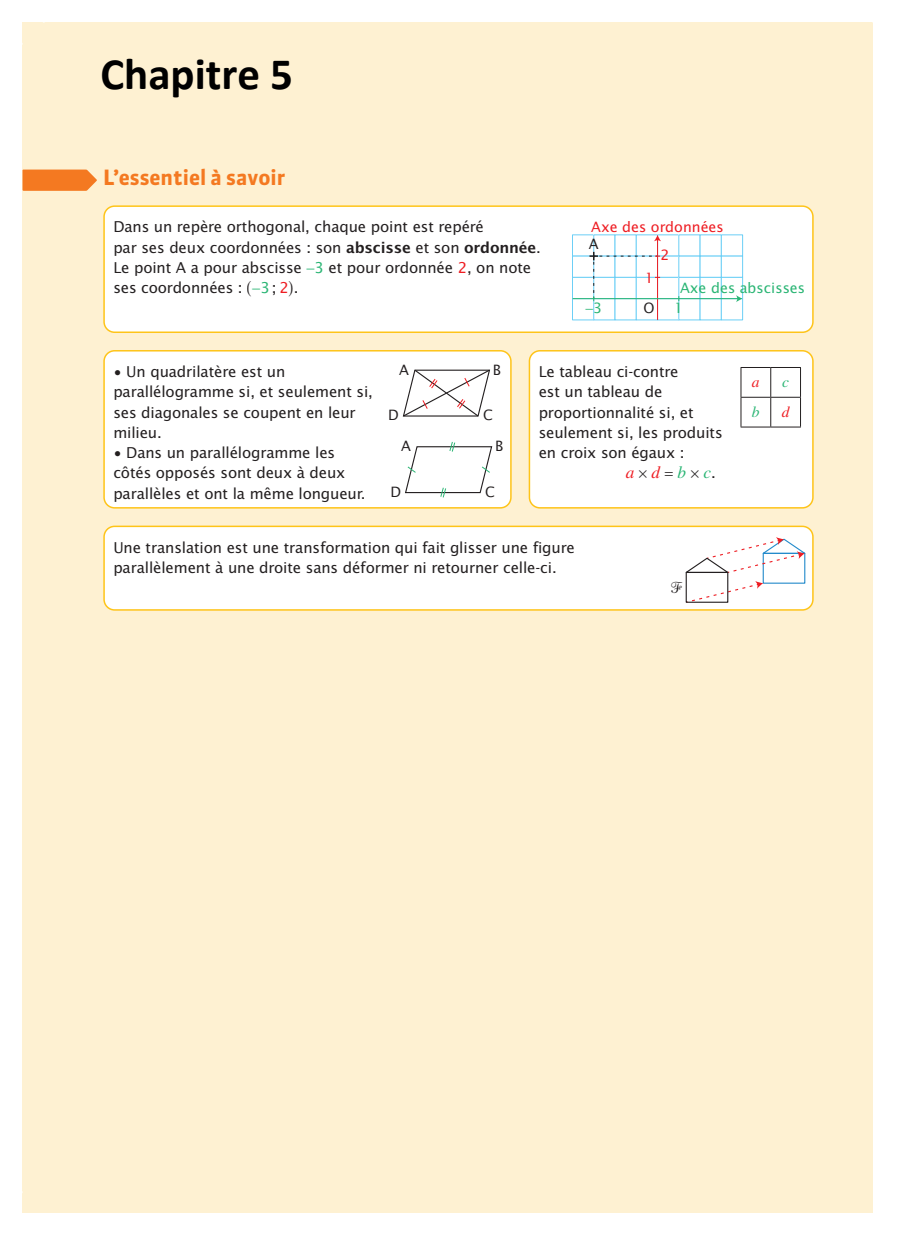
<style>
.page{position:relative;width:917px;height:1236px;background:#fff}
.page>*{position:absolute;margin:0;border:0;box-sizing:border-box;transform-origin:0 0}
.t1{font:700 45px "Calibri";color:#000}
.t2{font:700 21px "Sanuk";color:#f47921}
.t3{font:15px/20.2px "Lucida Sans Std";letter-spacing:-.01em;color:#231f20}
.t4{font:15px "Times LT Std Augmente 115 Stdi Itali";color:#ee1d23}
.t5{font:14.25px "Lucida Sans Std";color:#2ab574}
.t6{font:14.25px "Lucida Sans Std";color:#ee1d23}
.t7{font:14.25px "Lucida Sans Std";color:#231f20}
.t8{font:13.5px "Times LT Std Augmente 115 Stdi Itali";color:#ee1d23}
.t9{font:13.5px "Times LT Std Augmente 115 Stdi Itali";color:#2ab574}
.s1{font-family:"Lucida Sans";font-weight:600}
.s2{color:#2ab574}
.s3{color:#ee1d23}
.s4{font-family:"Lucida Sans Std";color:#231f20}
</style>
<div class="page">
<div style="left:22px;top:22px;width:850px;height:1191px;background:#fef1d2"></div>
<svg style="left:23px;top:170px;width:74px;height:21px;background:#f4812e"></svg>
<div style="left:104px;top:526px;width:709px;height:84px;background:#fff;border-radius:10px"></div>
<div style="left:103px;top:525px;width:710px;height:85px;border:2px solid #fec419;border-radius:10px"></div>
<div style="left:762px;top:553px;width:43px;height:31px;border:1px solid #248bcb"></div>
<div style="left:685px;top:572px;width:43px;height:30px;border:1px solid #231f20"></div>
<svg style="left:685px;top:537px;width:120px;height:36px"></svg>
<div style="left:104px;top:351px;width:407px;height:157px;background:#fff;border-radius:10px"></div>
<div style="left:103px;top:350px;width:408px;height:158px;border:2px solid #fec419;border-radius:10px"></div>
<svg style="left:402px;top:369px;width:88px;height:48px"></svg>
<svg style="left:405px;top:441px;width:88px;height:57px"></svg>
<div style="left:529px;top:351px;width:284px;height:157px;background:#fff;border-radius:10px"></div>
<div style="left:528px;top:350px;width:285px;height:158px;border:2px solid #fec419;border-radius:10px"></div>
<svg style="left:740px;top:367px;width:61px;height:60px"></svg>
<hr style="left:740px;top:397px;width:1px;height:30px;background:#231f20">
<hr style="left:800px;top:397px;width:1px;height:30px;background:#231f20">
<hr style="left:740px;top:427px;width:30px;height:1px;background:#231f20">
<hr style="left:770px;top:427px;width:31px;height:1px;background:#231f20">
<div style="left:104px;top:206px;width:709px;height:126px;background:#fff;border-radius:10px"></div>
<div style="left:103px;top:205px;width:710px;height:128px;border:2px solid #fec419;border-radius:10px"></div>
<div style="left:572px;top:235px;width:22px;height:21px;border:1px solid #6bcff6"></div>
<div style="left:593px;top:235px;width:22px;height:21px;border:1px solid #6bcff6"></div>
<div style="left:636px;top:235px;width:22px;height:21px;border:1px solid #6bcff6"></div>
<div style="left:657px;top:235px;width:22px;height:21px;border:1px solid #6bcff6"></div>
<div style="left:678px;top:235px;width:22px;height:21px;border:1px solid #6bcff6"></div>
<div style="left:572px;top:256px;width:22px;height:22px;border:1px solid #6bcff6"></div>
<div style="left:657px;top:256px;width:22px;height:22px;border:1px solid #6bcff6"></div>
<div style="left:678px;top:256px;width:22px;height:22px;border:1px solid #6bcff6"></div>
<div style="left:700px;top:256px;width:21px;height:22px;border:1px solid #6bcff6"></div>
<div style="left:572px;top:277px;width:22px;height:22px;border:1px solid #6bcff6"></div>
<div style="left:657px;top:277px;width:22px;height:22px;border:1px solid #6bcff6"></div>
<div style="left:678px;top:277px;width:22px;height:22px;border:1px solid #6bcff6"></div>
<div style="left:700px;top:277px;width:21px;height:22px;border:1px solid #6bcff6"></div>
<div style="left:572px;top:298px;width:22px;height:22px;border:1px solid #6bcff6"></div>
<div style="left:593px;top:298px;width:22px;height:22px;border:1px solid #6bcff6"></div>
<div style="left:636px;top:298px;width:22px;height:22px;border:1px solid #6bcff6"></div>
<div style="left:678px;top:298px;width:22px;height:22px;border:1px solid #6bcff6"></div>
<div style="left:721px;top:235px;width:22px;height:21px;border:1px solid #6bcff6"></div>
<div style="left:721px;top:256px;width:22px;height:22px;border:1px solid #6bcff6"></div>
<div style="left:721px;top:277px;width:22px;height:22px;border:1px solid #6bcff6"></div>
<div style="left:721px;top:298px;width:22px;height:22px;border:1px solid #6bcff6"></div>
<hr style="left:657px;top:239px;width:1px;height:81px;background:#ee1d23">
<svg style="left:654px;top:235px;width:7px;height:6px"></svg>
<hr style="left:572px;top:298px;width:166px;height:1px;background:#2ab574">
<svg style="left:736px;top:295px;width:6px;height:7px"></svg>
<svg style="left:589px;top:252px;width:71px;height:49px"></svg>
<hr style="left:43px;top:0;width:2px;height:23px;background:#fff">
<svg style="left:685px;top:581px;width:78px;height:21px"></svg>
<h1 class="t1" style="left:100px;top:42px;width:194px">Chapitre 5</h1>
<h2 class="t2" style="left:103px;top:164px;width:183px">L’essentiel à savoir</h2>
<p class="t3" style="left:113px;top:217px;width:429px">Dans un repère orthogonal, chaque point est repéré<br>par ses deux coordonnées : son <span class="s1">abscisse</span> et son <span class="s1">ordonnée</span>.<br>Le point A a pour abscisse <span class="s2">−3</span> et pour ordonnée <span class="s3">2</span>, on note ses coordonnées : <span class="s2">−3</span>; <span class="s3">2</span> .</p>
<p class="t6" style="left:591px;top:219px;width:134px">Axe des ordonnées</p>
<p class="t7" style="left:589px;top:235px;width:11px">A</p>
<p class="t5" style="left:585px;top:300px;width:18px">−3</p>
<p class="t6" style="left:644px;top:269px;width:11px">1</p>
<p class="t6" style="left:660px;top:247px;width:11px">2</p>
<p class="t7" style="left:643px;top:300px;width:13px">O</p>
<p class="t5" style="left:680px;top:279px;width:127px">Axe des abscisses</p>
<p class="t5" style="left:674px;top:300px;width:11px">1</p>
<p class="t3" style="left:113px;top:362px;width:261px">• Un quadrilatère est un parallélogramme si, et seulement si, ses diagonales se coupent en leur milieu.</p>
<p class="t3" style="left:113px;top:443px;width:254px">• Dans un parallélogramme les côtés opposés sont deux à deux parallèles et ont la même longueur.</p>
<p class="t7" style="left:399px;top:361px;width:11px">A</p>
<p class="t7" style="left:388px;top:407px;width:12px">D</p>
<p class="t7" style="left:401px;top:438px;width:11px">A</p>
<p class="t7" style="left:390px;top:483px;width:12px">D</p>
<p class="t7" style="left:493px;top:361px;width:10px">B</p>
<p class="t7" style="left:483px;top:407px;width:11px">C</p>
<p class="t7" style="left:495px;top:438px;width:10px">B</p>
<p class="t7" style="left:485px;top:483px;width:11px">C</p>
<p class="t3" style="left:538px;top:362px;width:185px">Le tableau ci-contre<br>est un tableau de proportionnalité si, et seulement si, les produits en croix son égaux :</p>
<p class="t4" style="left:625px;top:463px;width:92px">ad<span class="s2">bc</span><span class="s4">.</span></p>
<p class="t3" style="left:113px;top:537px;width:463px">Une translation est une transformation qui fait glisser une figure parallèlement à une droite sans déformer ni retourner celle-ci.</p>
<p class="t8" style="left:752px;top:373px;width:9px">a</p>
<p class="t9" style="left:782px;top:373px;width:8px">c</p>
<p class="t9" style="left:752px;top:403px;width:9px">b</p>
<p class="t8" style="left:781px;top:403px;width:9px">d</p>
</div>
